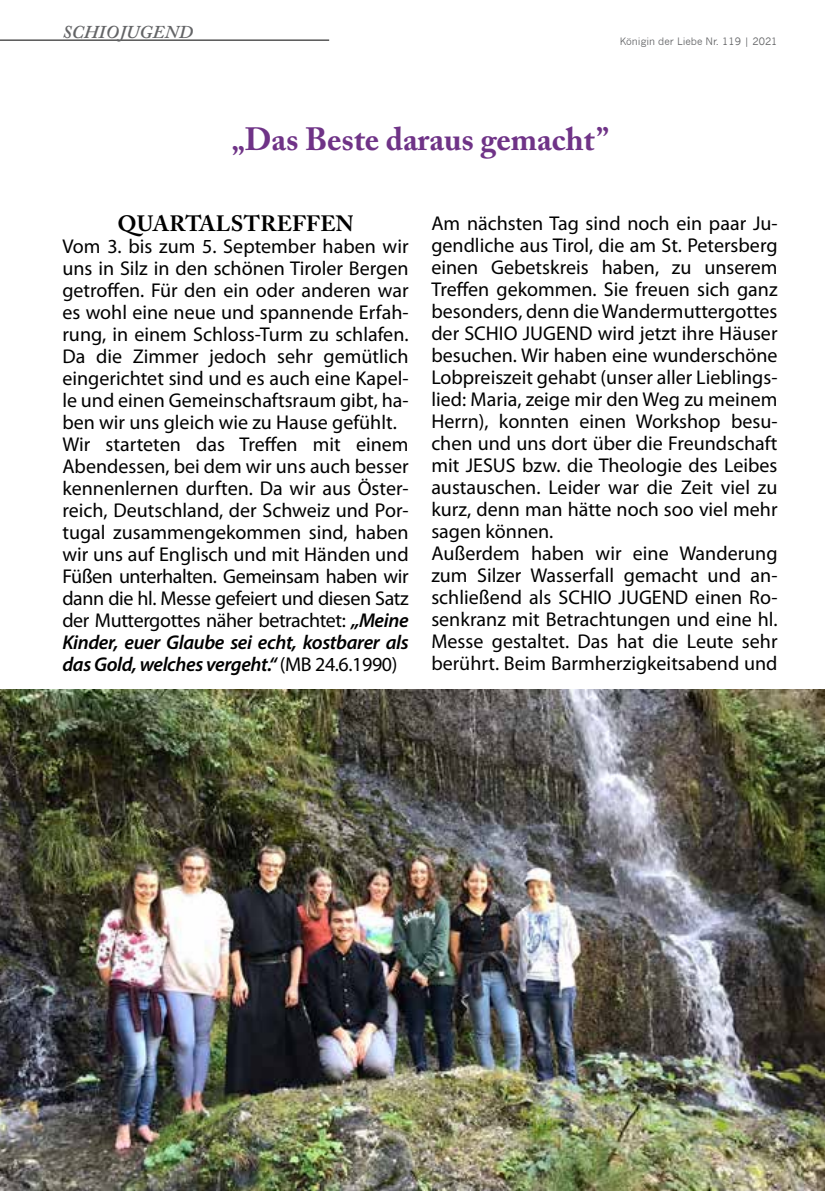
<style>
.page{position:relative;width:840px;height:1191px;background:#fff}
.page>*{position:absolute;margin:0;border:0;box-sizing:border-box;transform-origin:0 0}
.t1{font:700 32px "Adobe Caslon Pro";color:#6f3387}
.t2{font:700 22px "Adobe Caslon Pro";letter-spacing:.015em;color:#000}
.t3{font:20px/22px "Myriad Pro";color:#000}
.t4{font:italic 600 18px "Adobe Caslon Pro";letter-spacing:.015em;color:#636466}
.t5{font:10px "News Gothic";color:#636466}
.s1{font-weight:600;font-style:italic}
</style>
<div class="page">
<hr style="left:0;top:40px;width:329px;height:1px;background:#000">
<img style="left:0;top:689px;width:823px;height:502px">
<p class="t4" style="left:62px;top:21px;width:132px">SCHIOJUGEND</p>
<p class="t5" style="left:619px;top:36px;width:159px">Königin der Liebe Nr. 119 | 2021</p>
<h1 class="t1" style="left:232px;top:120px;width:378px">„Das Beste daraus gemacht”</h1>
<p class="t2" style="left:117px;top:210px;width:237px">QUARTALSTREFFEN</p>
<p class="t3" style="left:62px;top:235px;width:347px">Vom 3. bis zum 5. September haben wir uns in Silz in den schönen Tiroler Bergen getroffen. Für den ein oder anderen war es wohl eine neue und spannende Erfah&shy;rung, in einem Schloss-Turm zu schlafen.<br>Da die Zimmer jedoch sehr gemütlich eingerichtet sind und es auch eine Kapel&shy;le und einen Gemeinschaftsraum gibt, ha&shy;ben wir uns gleich wie zu Hause gefühlt.<br>Wir starteten das Treffen mit einem Abendessen, bei dem wir uns auch besser kennenlernen durften. Da wir aus Öster&shy;reich, Deutschland, der Schweiz und Por&shy;tugal zusammengekommen sind, haben wir uns auf Englisch und mit Händen und Füßen unterhalten. Gemeinsam haben wir dann die hl. Messe gefeiert und diesen Satz der Muttergottes näher betrachtet: <span class="s1">„Meine Kinder, euer Glaube sei echt, kostbarer als das Gold, welches vergeht.“</span> (MB 24.6.1990)</p>
<p class="t3" style="left:431px;top:212px;width:347px">Am nächsten Tag sind noch ein paar Ju&shy;gendliche aus Tirol, die am St. Petersberg einen Gebetskreis haben, zu unserem Treffen gekommen. Sie freuen sich ganz besonders, denn die Wandermuttergottes der SCHIO JUGEND wird jetzt ihre Häuser besuchen. Wir haben eine wunderschöne Lobpreiszeit gehabt (unser aller Lieblings&shy;lied: Maria, zeige mir den Weg zu meinem Herrn), konnten einen Workshop besu&shy;chen und uns dort über die Freundschaft mit JESUS bzw. die Theologie des Leibes austauschen. Leider war die Zeit viel zu kurz, denn man hätte noch soo viel mehr sagen können.<br>Außerdem haben wir eine Wanderung zum Silzer Wasserfall gemacht und an&shy;schließend als SCHIO JUGEND einen Ro&shy;senkranz mit Betrachtungen und eine hl.<br>Messe gestaltet. Das hat die Leute sehr berührt. Beim Barmherzigkeitsabend und</p>
</div>
